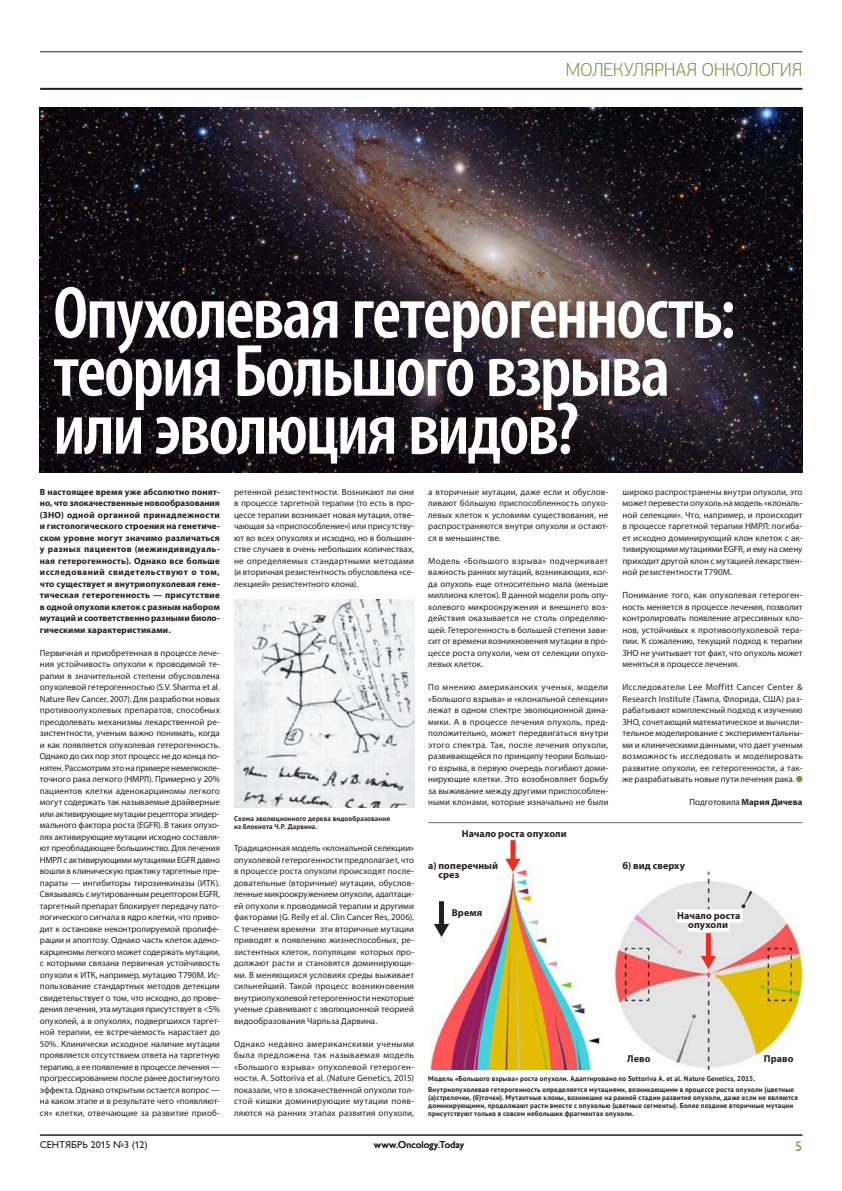
<style>
.page{position:relative;width:842px;height:1191px;background:#fff}
.page>*{position:absolute;margin:0;border:0;box-sizing:border-box;transform-origin:0 0}
.t1{font:600 condensed 74.5px/58px "Myriad Pro";letter-spacing:-.03em;color:#fff}
.t2{font:300 19px "PF Agora Sans Pro";letter-spacing:-.02em;color:#729a41}
.t3{font:14px "Gill Sans C";color:#729a41}
.t4{font:700 10px/9px "Myriad Pro";letter-spacing:.01em;color:#231f20;text-align:center}
.t5{font:10px "Gill Sans C";letter-spacing:.005em;color:#231f20}
.t6{font:9px/11.5px "Myriad Pro";letter-spacing:.005em;color:#231f20;text-align:justify}
.t7{font:700 9px/11.5px "Myriad Pro";letter-spacing:.01em;color:#231f20;text-align:justify}
.t8{font:700 7px/8px "PT Sans";letter-spacing:.025em;color:#231f20}
.s1{font-weight:700}
</style>
<div class="page">
<img style="left:614px;top:869px;width:193px;height:201px">
<img style="left:430px;top:853px;width:170px;height:217px">
<img style="left:40px;top:108px;width:762px;height:365px">
<hr style="left:40px;top:52px;width:762px;height:1px;background:#231f20">
<hr style="left:40px;top:88px;width:762px;height:2px;background:#231f20">
<div style="left:44px;top:277px;width:703px;height:201px;background:#231f20;opacity:.41"></div>
<svg style="left:796px;top:776px;width:6px;height:6px"></svg>
<hr style="left:40px;top:1134px;width:762px;height:1px;background:#231f20">
<img style="left:234px;top:599px;width:180px;height:208px">
<div style="left:676px;top:909px;width:66px;height:13px;background:#fff"></div>
<div style="left:688px;top:918px;width:41px;height:13px;background:#fff"></div>
<div style="left:450px;top:907px;width:34px;height:13px;background:#fff"></div>
<div style="left:706px;top:933px;width:5px;height:27px;background:#ee2e22"></div>
<svg style="left:701px;top:956px;width:15px;height:13px"></svg>
<div style="left:622px;top:860px;width:65px;height:13px;background:#fff"></div>
<div style="left:428px;top:860px;width:70px;height:13px;background:#fff"></div>
<div style="left:428px;top:869px;width:33px;height:13px;background:#fff"></div>
<div style="left:510px;top:840px;width:5px;height:23px;background:#ee2e22"></div>
<svg style="left:505px;top:858px;width:16px;height:14px"></svg>
<div style="left:439px;top:901px;width:5px;height:27px;background:#231f20"></div>
<svg style="left:434px;top:924px;width:15px;height:13px"></svg>
<div style="left:626px;top:1053px;width:26px;height:13px;background:#fff"></div>
<div style="left:762px;top:1053px;width:33px;height:13px;background:#fff"></div>
<hr style="left:428px;top:822px;width:374px;height:1px;background:#6c6d70">
<h2 class="t2" style="left:566px;top:58px;width:238px">МОЛЕКУЛЯРНАЯ ОНКОЛОГИЯ</h2>
<h1 class="t1" style="left:53px;top:285px;width:684px">Опухолевая гетерогенность: теория Большого взрыва или эволюция видов?</h1>
<p class="t7" style="left:40px;top:485px;width:182px">В настоящее время уже абсолютно понят&shy;но, что злокачественные новообразования (ЗНО) одной органной принадлежности и гистологического строения на генетиче&shy;ском уровне могут значимо различаться у разных пациентов (межиндивидуаль&shy;ная гетерогенность). Однако все больше исследований свидетельствуют о том, что существует и внутриопухолевая гене&shy;тическая гетерогенность — присутствие в одной опухоли клеток с разным набором мутаций и соответственно разными биоло&shy;гическими характеристиками.</p>
<p class="t6" style="left:40px;top:647px;width:182px">Первичная и приобретенная в процессе лече&shy;ния устойчивость опухоли к проводимой те&shy;рапии в значительной степени обусловлена опухолевой гетерогенностью (S.V. Sharma et al.<br>Nature Rev Cancer, 2007). Для разработки новых противоопухолевых препаратов, способных преодолевать механизмы лекарственной ре&shy;зистентности, ученым важно понимать, когда и как появляется опухолевая гетерогенность.<br>Однако до сих пор этот процесс не до конца по&shy;нятен. Рассмотрим это на примере немелкокле&shy;точного рака легкого (НМРЛ). Примерно у 20% пациентов клетки аденокарциномы легкого могут содержать так называемые драйверные или активирующие мутации рецептора эпидер&shy;мального фактора роста (EGFR). В таких опухо&shy;лях активирующие мутации исходно составля&shy;ют преобладающее большинство. Для лечения НМРЛ с активирующими мутациями EGFR давно вошли в клиническую практику таргетные пре&shy;параты — ингибиторы тирозинкиназы (ИТК).<br>Связываясь с мутированным рецептором EGFR, таргетный препарат блокирует передачу пато&shy;логического сигнала в ядро клетки, что приво&shy;дит к остановке неконтролируемой пролифе&shy;рации и апоптозу. Однако часть клеток адено&shy;карциномы легкого может содержать мутации, с которыми связана первичная устойчивость опухоли к ИТК, например, мутацию T790M. Ис&shy;пользование стандартных методов детекции свидетельствует о том, что исходно, до прове&shy;дения лечения, эта мутация присутствует в &lt;5% опухолей, а в опухолях, подвергшихся таргет&shy;ной терапии, ее встречаемость нарастает до 50%. Клинически исходное наличие мутации проявляется отсутствием ответа на таргетную терапию, а ее появление в процессе лечения — прогрессированием после ранее достигнутого эффекта. Однако открытым остается вопрос — на каком этапе и в результате чего «появляют&shy;ся» клетки, отвечающие за развитие приоб-</p>
<p class="t6" style="left:234px;top:486px;width:182px">ретенной резистентности. Возникают ли они в процессе таргетной терапии (то есть в про&shy;цессе терапии возникает новая мутация, отве&shy;чающая за «приспособление») или присутству&shy;ют во всех опухолях и исходно, но в большин&shy;стве случаев в очень небольших количествах, не определяемых стандартными методами (и вторичная резистентность обусловлена «се&shy;лекцией» резистентного клона).</p>
<p class="t6" style="left:428px;top:486px;width:182px">а вторичные мутации, даже если и обуслов&shy;ливают бóльшую приспособленность опухо&shy;левых клеток к условиям существования, не распространяются внутри опухоли и остают&shy;ся в меньшинстве.</p>
<p class="t6" style="left:428px;top:555px;width:182px">Модель «Большого взрыва» подчеркивает важность ранних мутаций, возникающих, ког&shy;да опухоль еще относительно мала (меньше миллиона клеток). В данной модели роль опу&shy;холевого микроокружения и внешнего воз&shy;действия оказывается не столь определяю&shy;щей. Гетерогенность в большей степени зави&shy;сит от времени возникновения мутации в про&shy;цессе роста опухоли, чем от селекции опухо&shy;левых клеток.</p>
<p class="t6" style="left:428px;top:681px;width:182px">По мнению американских ученых, модели «Большого взрыва» и «клональной селекции» лежат в одном спектре эволюционной дина&shy;мики. А в процессе лечения опухоль, пред&shy;положительно, может передвигаться внутри этого спектра. Так, после лечения опухоли, развивающейся по принципу теории Большо&shy;го взрыва, в первую очередь погибают доми&shy;нирующие клетки. Это возобновляет борьбу за выживание между другими приспособлен&shy;ными клонами, которые изначально не были</p>
<p class="t8" style="left:234px;top:814px;width:157px">Схема эволюционного дерева видообразования из блокнота Ч.Р. Дарвина.</p>
<p class="t4" style="left:462px;top:828px;width:106px">Начало роста опухоли</p>
<p class="t6" style="left:622px;top:486px;width:182px">широко распространены внутри опухоли, это может перевести опухоль на модель «клональ&shy;ной селекции». Что, например, и происходит в процессе таргетной терапии НМРЛ: погиба&shy;ет исходно доминирующий клон клеток с ак&shy;тивирующими мутациями EGFR, и ему на смену приходит другой клон с мутацией лекарствен&shy;ной резистентности Т790М.</p>
<p class="t6" style="left:622px;top:589px;width:182px">Понимание того, как опухолевая гетероген&shy;ность меняется в процессе лечения, позволит контролировать появление агрессивных кло&shy;нов, устойчивых к противоопухолевой тера&shy;пии. К сожалению, текущий подход к терапии ЗНО не учитывает тот факт, что опухоль может меняться в процессе лечения.</p>
<p class="t6" style="left:622px;top:681px;width:182px">Исследователи Lee Moffitt Cancer Center &amp; Research Institute (Тампа, Флорида, США) раз&shy;рабатывают комплексный подход к изучению ЗНО, сочетающий математическое и вычисли&shy;тельное моделирование с экспериментальны&shy;ми и клиническими данными, что дает ученым возможность исследовать и моделировать развитие опухоли, ее гетерогенности, а так&shy;же разрабатывать новые пути лечения рака.</p>
<p class="t6" style="left:689px;top:796px;width:114px">Подготовила <span class="s1">Мария Дичева</span></p>
<p class="t6" style="left:234px;top:842px;width:182px">Традиционная модель «клональной селекции» опухолевой гетерогенности предполагает, что в процессе роста опухоли происходят после&shy;довательные (вторичные) мутации, обуслов&shy;ленные микроокружением опухоли, адаптаци&shy;ей опухоли к проводимой терапии и другими факторами (G. Reily et al. Clin Cancer Res, 2006).<br>С течением времени эти вторичные мутации приводят к появлению жизнеспособных, ре&shy;зистентных клеток, популяции которых про&shy;должают расти и становятся доминирующи&shy;ми. В меняющихся условиях среды выживает сильнейший. Такой процесс возникновения внутриопухолевой гетерогенности некоторые ученые сравнивают с эволюционной теорией видообразования Чарльза Дарвина.</p>
<p class="t6" style="left:234px;top:1038px;width:182px">Однако недавно американскими учеными была предложена так называемая модель «Большого взрыва» опухолевой гетероген&shy;ности. A. Sottoriva et al. (Nature Genetics, 2015) показали, что в злокачественной опухоли тол&shy;стой кишки доминирующие мутации появ&shy;ляются на ранних этапах развития опухоли,</p>
<p class="t4" style="left:428px;top:861px;width:71px">а) поперечный</p>
<p class="t4" style="left:622px;top:861px;width:64px">б) вид сверху</p>
<p class="t4" style="left:438px;top:870px;width:22px">срез</p>
<p class="t4" style="left:452px;top:908px;width:32px">Время</p>
<p class="t4" style="left:677px;top:910px;width:65px">Начало роста опухоли</p>
<p class="t4" style="left:627px;top:1053px;width:25px">Лево</p>
<p class="t4" style="left:764px;top:1053px;width:31px">Право</p>
<p class="t8" style="left:428px;top:1072px;width:367px;line-height:10.8px">Модель «Большого взрыва» роста опухоли. Адаптировано по Sottoriva A. et al. Nature Genetics, 2015.<br>Внутриопухолевая гетерогенность определяется мутациями, возникающими в процессе роста опухоли (цветные</p>
<p class="t8" style="left:428px;top:1093px;width:371px">(a)стрелочки, (б)точки). Мутантные клоны, возникшие на ранней стадии развития опухоли, даже если не являются доминирующими, продолжают расти вместе с опухолью (цветные сегменты). Более поздние вторичные мутации присутствуют только в совсем небольших фрагментах опухоли.</p>
<p class="t5" style="left:40px;top:1138px;width:109px">СЕНТЯБРЬ 2015 №3 (12)</p>
<h3 class="t3" style="left:795px;top:1138px;width:8px">5</h3>
<p class="t5" style="left:374px;top:1139px;width:92px">www.Oncology.Today</p>
</div>
